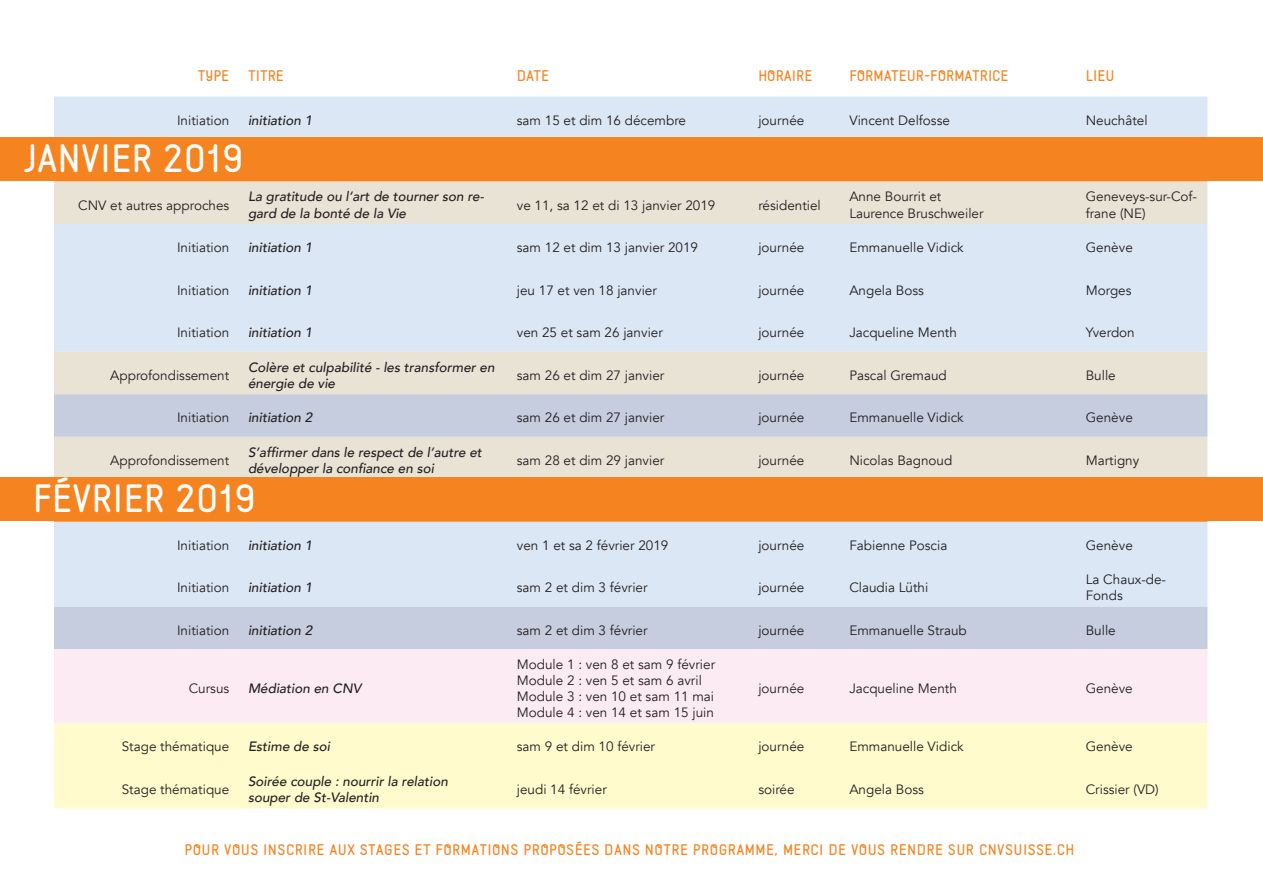
<style>
.page{position:relative;width:1263px;height:893px;background:#fff}
.page>*{position:absolute;margin:0;border:0;box-sizing:border-box;transform-origin:0 0}
.t1{font:700 34.5px "Naiv";color:#fff}
.t2{font:13.5px/16.2px "Avenir";color:#231f20}
.t3{font:italic 500 13.5px/16.2px "Avenir";color:#231f20}
.t4{font:700 13.5px "Naiv";letter-spacing:.03em;color:#f58420}
.t5{font:700 13.5px "Naiv";color:#f58420}
</style>
<div class="page">
<div style="left:54px;top:97px;width:1153px;height:40px;background:#dbe7f5"></div>
<svg style="left:54px;top:182px;width:1153px;height:212px;fill:#dbe7f5"></svg>
<svg style="left:54px;top:394px;width:1153px;height:255px"></svg>
<div style="left:54px;top:649px;width:1153px;height:74px;background:#fcebf2"></div>
<div style="left:54px;top:723px;width:1153px;height:85px;background:#fffbcc"></div>
<div style="left:0;top:137px;width:1263px;height:44px;background:#f58420"></div>
<div style="left:0;top:477px;width:1263px;height:44px;background:#f58420"></div>
<p class="t4" style="left:198px;top:67px;width:33px">TYPE</p>
<p class="t4" style="left:248px;top:67px;width:37px">TITRE</p>
<p class="t4" style="left:517px;top:67px;width:34px">DATE</p>
<p class="t5" style="left:758px;top:67px;width:56px">HORAIRE</p>
<p class="t5" style="left:849px;top:67px;width:161px">FORMATEUR-FORMATRICE</p>
<p class="t4" style="left:1086px;top:67px;width:30px">LIEU</p>
<p class="t2" style="left:177px;top:112px;width:54px">Initiation</p>
<p class="t3" style="left:248px;top:112px;width:66px">initiation 1</p>
<p class="t2" style="left:517px;top:112px;width:171px">sam 15 et dim 16 décembre</p>
<p class="t2" style="left:758px;top:112px;width:47px">journée</p>
<p class="t2" style="left:849px;top:112px;width:102px">Vincent Delfosse</p>
<p class="t2" style="left:1086px;top:112px;width:63px">Neuchâtel</p>
<h1 class="t1" style="left:23px;top:136px;width:222px">JANVIER 2019</h1>
<p class="t2" style="left:78px;top:197px;width:153px">CNV et autres approches</p>
<p class="t3" style="left:248px;top:189px;width:237px">La gratitude ou l’art de tourner son re&shy;gard de la bonté de la Vie</p>
<p class="t2" style="left:517px;top:197px;width:200px">ve 11, sa 12 et di 13 janvier 2019</p>
<p class="t2" style="left:758px;top:197px;width:64px">résidentiel</p>
<p class="t2" style="left:849px;top:189px;width:136px">Anne Bourrit et<br>Laurence Bruschweiler</p>
<p class="t2" style="left:1086px;top:189px;width:113px">Geneveys-sur-Cof&shy;frane (NE)</p>
<p class="t2" style="left:177px;top:240px;width:54px">Initiation</p>
<p class="t3" style="left:248px;top:240px;width:66px">initiation 1</p>
<p class="t2" style="left:517px;top:240px;width:183px">sam 12 et dim 13 janvier 2019</p>
<p class="t2" style="left:758px;top:240px;width:47px">journée</p>
<p class="t2" style="left:849px;top:240px;width:116px">Emmanuelle Vidick</p>
<p class="t2" style="left:1086px;top:240px;width:49px">Genève</p>
<p class="t2" style="left:177px;top:282px;width:54px">Initiation</p>
<p class="t3" style="left:248px;top:282px;width:66px">initiation 1</p>
<p class="t2" style="left:517px;top:282px;width:142px">jeu 17 et ven 18 janvier</p>
<p class="t2" style="left:758px;top:282px;width:47px">journée</p>
<p class="t2" style="left:849px;top:282px;width:76px">Angela Boss</p>
<p class="t2" style="left:1086px;top:282px;width:47px">Morges</p>
<p class="t2" style="left:177px;top:325px;width:54px">Initiation</p>
<p class="t3" style="left:248px;top:325px;width:66px">initiation 1</p>
<p class="t2" style="left:517px;top:325px;width:148px">ven 25 et sam 26 janvier</p>
<p class="t2" style="left:758px;top:325px;width:47px">journée</p>
<p class="t2" style="left:849px;top:325px;width:109px">Jacqueline Menth</p>
<p class="t2" style="left:1086px;top:325px;width:51px">Yverdon</p>
<p class="t2" style="left:110px;top:367px;width:121px">Approfondissement</p>
<p class="t3" style="left:248px;top:359px;width:248px">Colère et culpabilité - les transformer en énergie de vie</p>
<p class="t2" style="left:517px;top:367px;width:149px">sam 26 et dim 27 janvier</p>
<p class="t2" style="left:758px;top:367px;width:47px">journée</p>
<p class="t2" style="left:849px;top:367px;width:99px">Pascal Gremaud</p>
<p class="t2" style="left:1086px;top:367px;width:31px">Bulle</p>
<p class="t2" style="left:177px;top:410px;width:54px">Initiation</p>
<p class="t3" style="left:248px;top:410px;width:66px">initiation 2</p>
<p class="t2" style="left:517px;top:410px;width:149px">sam 26 et dim 27 janvier</p>
<p class="t2" style="left:758px;top:410px;width:47px">journée</p>
<p class="t2" style="left:849px;top:410px;width:116px">Emmanuelle Vidick</p>
<p class="t2" style="left:1086px;top:410px;width:49px">Genève</p>
<p class="t2" style="left:110px;top:452px;width:121px">Approfondissement</p>
<p class="t3" style="left:248px;top:444px;width:235px">S’affirmer dans le respect de l’autre et développer la confiance en soi</p>
<p class="t2" style="left:517px;top:452px;width:149px">sam 28 et dim 29 janvier</p>
<p class="t2" style="left:758px;top:452px;width:47px">journée</p>
<p class="t2" style="left:849px;top:452px;width:105px">Nicolas Bagnoud</p>
<p class="t2" style="left:1086px;top:452px;width:55px">Martigny</p>
<h1 class="t1" style="left:33px;top:476px;width:225px">FÉVRIER 2019</h1>
<p class="t2" style="left:177px;top:537px;width:54px">Initiation</p>
<p class="t3" style="left:248px;top:537px;width:66px">initiation 1</p>
<p class="t2" style="left:517px;top:537px;width:153px">ven 1 et sa 2 février 2019</p>
<p class="t2" style="left:758px;top:537px;width:47px">journée</p>
<p class="t2" style="left:849px;top:537px;width:100px">Fabienne Poscia</p>
<p class="t2" style="left:1086px;top:537px;width:49px">Genève</p>
<p class="t2" style="left:177px;top:580px;width:54px">Initiation</p>
<p class="t3" style="left:248px;top:580px;width:66px">initiation 1</p>
<p class="t2" style="left:517px;top:580px;width:132px">sam 2 et dim 3 février</p>
<p class="t2" style="left:758px;top:580px;width:47px">journée</p>
<p class="t2" style="left:849px;top:580px;width:80px">Claudia Lüthi</p>
<p class="t2" style="left:1086px;top:572px;width:82px">La Chaux-de-<br>Fonds</p>
<p class="t2" style="left:177px;top:622px;width:54px">Initiation</p>
<p class="t3" style="left:248px;top:622px;width:66px">initiation 2</p>
<p class="t2" style="left:517px;top:622px;width:132px">sam 2 et dim 3 février</p>
<p class="t2" style="left:758px;top:622px;width:47px">journée</p>
<p class="t2" style="left:849px;top:622px;width:119px">Emmanuelle Straub</p>
<p class="t2" style="left:1086px;top:622px;width:31px">Bulle</p>
<p class="t2" style="left:189px;top:681px;width:42px">Cursus</p>
<p class="t3" style="left:248px;top:681px;width:115px">Médiation en CNV</p>
<p class="t2" style="left:517px;top:656px;width:200px">Module 1 : ven 8 et sam 9 février<br>Module 2 : ven 5 et sam 6 avril<br>Module 3 : ven 10 et sam 11 mai<br>Module 4 : ven 14 et sam 15 juin</p>
<p class="t2" style="left:758px;top:681px;width:47px">journée</p>
<p class="t2" style="left:849px;top:681px;width:109px">Jacqueline Menth</p>
<p class="t2" style="left:1086px;top:681px;width:49px">Genève</p>
<p class="t2" style="left:122px;top:739px;width:109px">Stage thématique</p>
<p class="t3" style="left:248px;top:739px;width:83px">Estime de soi</p>
<p class="t2" style="left:517px;top:739px;width:140px">sam 9 et dim 10 février</p>
<p class="t2" style="left:758px;top:739px;width:47px">journée</p>
<p class="t2" style="left:849px;top:739px;width:116px">Emmanuelle Vidick</p>
<p class="t2" style="left:1086px;top:739px;width:49px">Genève</p>
<p class="t2" style="left:122px;top:781px;width:109px">Stage thématique</p>
<p class="t3" style="left:248px;top:773px;width:201px">Soirée couple : nourrir la relation souper de St-Valentin</p>
<p class="t2" style="left:517px;top:781px;width:91px">jeudi 14 février</p>
<p class="t2" style="left:758px;top:781px;width:38px">soirée</p>
<p class="t2" style="left:849px;top:781px;width:76px">Angela Boss</p>
<p class="t2" style="left:1086px;top:781px;width:74px">Crissier (VD)</p>
<p class="t4" style="left:184px;top:841px;width:891px">POUR VOUS INSCRIRE AUX STAGES ET FORMATIONS PROPOSÉES DANS NOTRE PROGRAMME, MERCI DE VOUS RENDRE SUR CNVSUISSE.CH</p>
</div>
